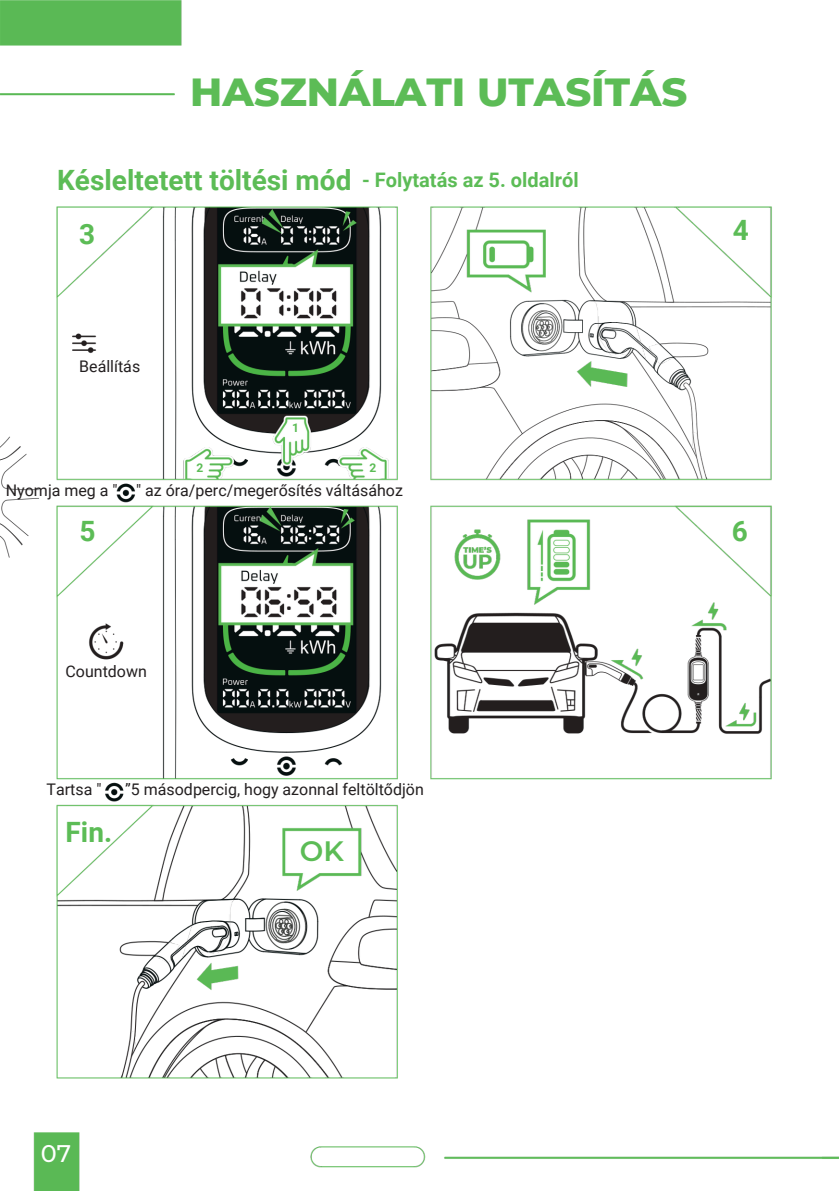
<style>
.page{position:relative;width:839px;height:1191px;background:#fff}
.page>*{position:absolute;margin:0;border:0;box-sizing:border-box;transform-origin:0 0}
.t1{font:800 40px "Montserrat";color:#5cbc56}
.t2{font:700 28px "Roboto";color:#5cbc56}
.t3{font:600 28px "Montserrat";color:#5cbc56}
.t4{font:500 24px "Montserrat";color:#fff}
.t5{font:700 20px "Roboto";color:#5cbc56}
.t6{font:16px "Roboto";color:#231f20}
.t7{font:700 12px "Roboto";color:#5cbc56}
</style>
<div class="page">
<img style="left:0;top:0;width:838px;height:1191px">
<h1 class="t1" style="left:190px;top:67px;width:499px">HASZNÁLATI UTASÍTÁS</h1>
<p class="t2" style="left:57px;top:164px;width:296px">Késleltetett töltési mód</p>
<p class="t2" style="left:79px;top:218px;width:18px">3</p>
<p class="t5" style="left:362px;top:169px;width:218px">- Folytatás az 5. oldalról</p>
<p class="t6" style="left:79px;top:357px;width:62px">Beállítás</p>
<h3 class="t7" style="left:292px;top:421px;width:8px">1</h3>
<p class="t7" style="left:197px;top:461px;width:8px">2</p>
<p class="t7" style="left:369px;top:461px;width:8px">2</p>
<p class="t6" style="left:6px;top:481px;width:113px">Nyomja meg a "</p>
<p class="t6" style="left:136px;top:481px;width:268px">" az óra/perc/megerősítés váltásához</p>
<h4 class="t2" style="left:79px;top:515px;width:18px">5</h4>
<p class="t2" style="left:732px;top:214px;width:18px">4</p>
<p class="t2" style="left:731px;top:515px;width:18px">6</p>
<p class="t6" style="left:66px;top:662px;width:83px">Countdown</p>
<p class="t6" style="left:47px;top:780px;width:56px">Tartsa "</p>
<h3 class="t6" style="left:125px;top:780px;width:300px">”5 másodpercig, hogy azonnal feltöltődjön</h3>
<p class="t2" style="left:66px;top:816px;width:48px">Fin.</p>
<h2 class="t3" style="left:300px;top:834px;width:45px">OK</h2>
<p class="t4" style="left:41px;top:1138px;width:32px">07</p>
</div>
